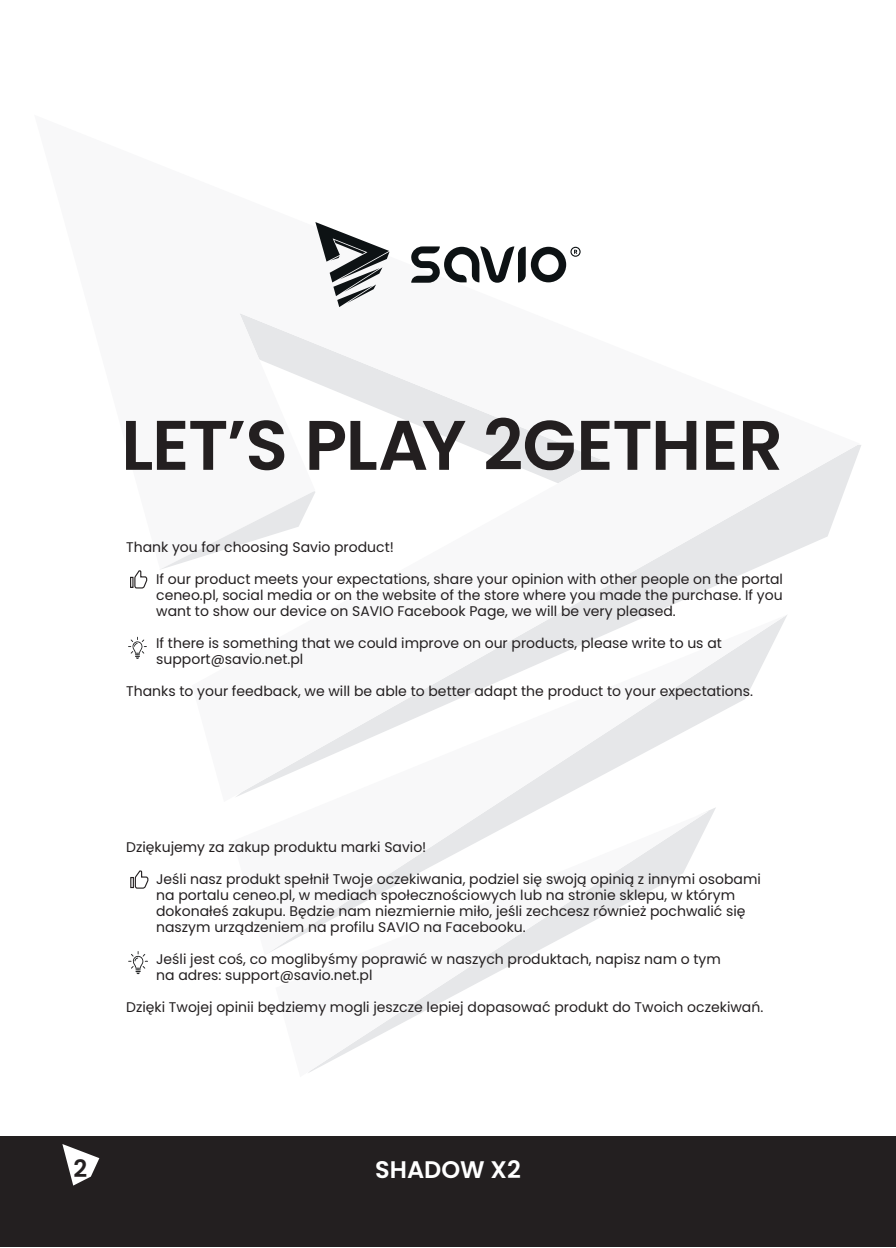
<style>
.page{position:relative;width:896px;height:1248px;background:#fff}
.page>*{position:absolute;margin:0;border:0;box-sizing:border-box;transform-origin:0 0}
.t1{font:600 70px "Poppins";letter-spacing:-.02em;color:#231f20}
.t2{font:600 24px "Poppins";color:#fff}
.t3{font:600 24px "Poppins";color:#231f20}
.t4{font:14px/16px "Poppins";color:#231f20}
</style>
<div class="page">
<div style="left:0;top:1136px;width:896px;height:110px;background:#231f20"></div>
<svg style="left:62px;top:1144px;width:37px;height:41px"></svg>
<svg style="left:275px;top:810px;width:434px;height:263px"></svg>
<svg style="left:136px;top:249px;width:724px;height:553px"></svg>
<svg style="left:159px;top:491px;width:156px;height:79px"></svg>
<svg style="left:130px;top:569px;width:18px;height:20px"></svg>
<svg style="left:128px;top:636px;width:19px;height:22px"></svg>
<div style="left:130px;top:876px;width:4px;height:12px;border:1px solid #231f20"></div>
<svg style="left:131px;top:870px;width:18px;height:19px"></svg>
<svg style="left:128px;top:951px;width:20px;height:23px"></svg>
<svg style="left:315px;top:222px;width:74px;height:85px"></svg>
<svg style="left:411px;top:246px;width:169px;height:37px"></svg>
<h1 class="t1" style="left:121px;top:404px;width:663px">LET’S PLAY 2GETHER</h1>
<p class="t4" style="left:126px;top:539px;width:269px">Thank you for choosing Savio product!</p>
<p class="t4" style="left:156px;top:571px;width:628px;text-align:justify">If our product meets your expectations, share your opinion with other people on the portal ceneo.pl, social media or on the website of the store where you made the purchase. If you want to show our device on SAVIO Facebook Page, we will be very pleased.</p>
<p class="t4" style="left:156px;top:635px;width:567px">If there is something that we could improve on our products, please write to us at support@savio.net.pl</p>
<p class="t4" style="left:126px;top:683px;width:628px">Thanks to your feedback, we will be able to better adapt the product to your expectations.</p>
<p class="t4" style="left:126px;top:838px;width:302px">Dziękujemy za zakup produktu marki Savio!</p>
<p class="t4" style="left:156px;top:870px;width:606px">Jeśli nasz produkt spełnił Twoje oczekiwania, podziel się swoją opinią z innymi osobami na portalu ceneo.pl, w mediach społecznościowych lub na stronie sklepu, w którym dokonałeś zakupu. Będzie nam niezmiernie miło, jeśli zechcesz również pochwalić się naszym urządzeniem na profilu SAVIO na Facebooku.</p>
<p class="t4" style="left:156px;top:950px;width:566px">Jeśli jest coś, co moglibyśmy poprawić w naszych produktach, napisz nam o tym na adres: support@savio.net.pl</p>
<p class="t4" style="left:126px;top:998px;width:638px">Dzięki Twojej opinii będziemy mogli jeszcze lepiej dopasować produkt do Twoich oczekiwań.</p>
<h2 class="t3" style="left:73px;top:1154px;width:15px">2</h2>
<h2 class="t2" style="left:375px;top:1155px;width:147px">SHADOW X2</h2>
</div>
